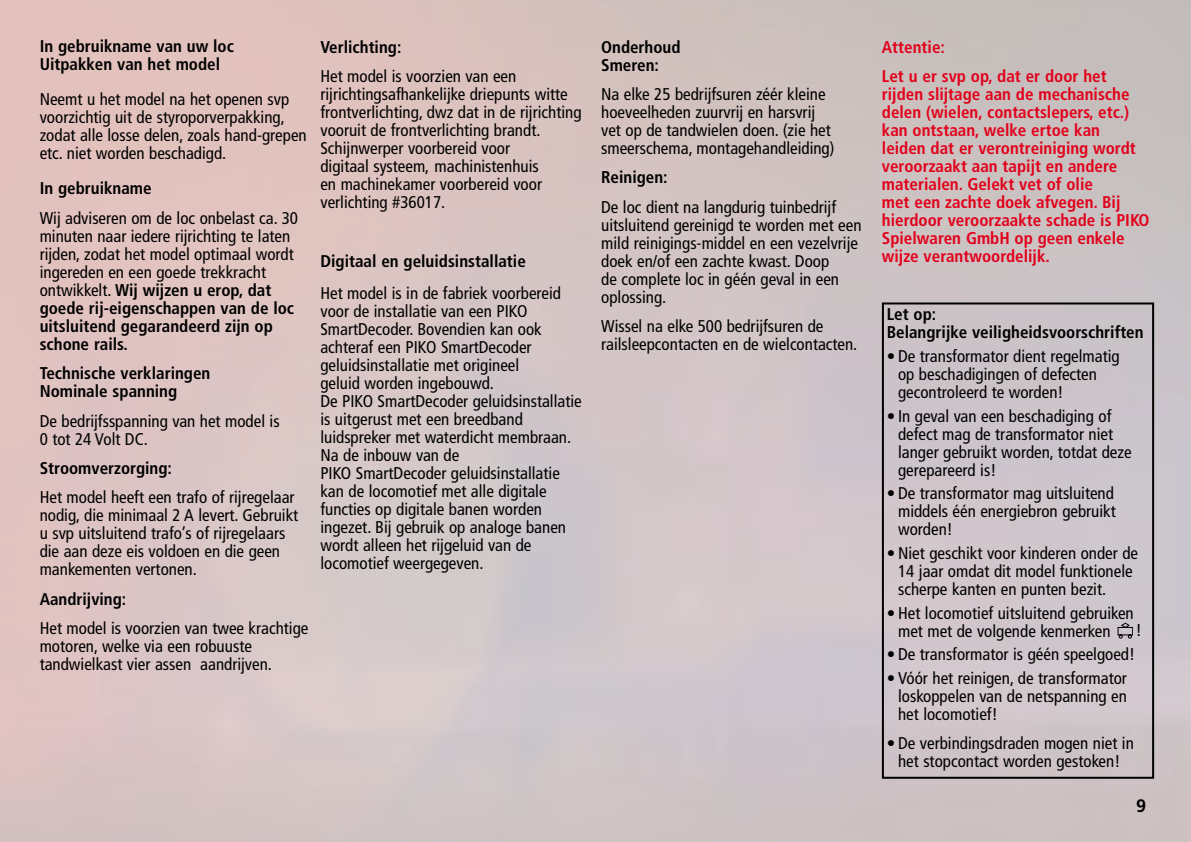
<style>
.page{position:relative;width:1191px;height:842px;background:#fff}
.page>*{position:absolute;margin:0;border:0;box-sizing:border-box;transform-origin:0 0}
.t1{font:700 18px "Frutiger LT Std";color:#000}
.t2{font:condensed 17px/18px "Frutiger LT Std";color:#000}
.t3{font:700 condensed 17px/18px "Frutiger LT Std";color:#e2001a}
.t4{font:700 condensed 17px/18px "Frutiger LT Std";color:#000}
.s1{font-weight:700}
</style>
<div class="page">
<img style="left:0;top:0;width:1191px;height:842px">
<svg style="left:1117px;top:623px;width:15px;height:15px"></svg>
<div style="left:882px;top:302px;width:272px;height:477px;border:2px solid #000"></div>
<p class="t4" style="left:40px;top:38px;width:196px">In gebruikname van uw loc<br>Uitpakken van het model</p>
<p class="t2" style="left:40px;top:91px;width:268px">Neemt u het model na het openen svp voorzichtig uit de styroporverpakking, zodat alle losse delen, zoals hand-grepen etc. niet worden beschadigd.</p>
<p class="t4" style="left:40px;top:180px;width:113px">In gebruikname</p>
<p class="t2" style="left:40px;top:209px;width:260px">Wij adviseren om de loc onbelast ca. 30 minuten naar iedere rijrichting te laten rijden, zodat het model optimaal wordt ingereden en een goede trekkracht ontwikkelt. <span class="s1">Wij wijzen u erop, dat goede rij-eigenschappen van de loc uitsluitend gegarandeerd zijn op schone rails.</span></p>
<p class="t4" style="left:40px;top:364px;width:172px">Technische verklaringen<br>Nominale spanning</p>
<p class="t2" style="left:40px;top:412px;width:241px">De bedrijfsspanning van het model is<br>0 tot 24 Volt DC.</p>
<p class="t4" style="left:40px;top:459px;width:134px">Stroomverzorging:</p>
<p class="t2" style="left:40px;top:488px;width:260px">Het model heeft een trafo of rijregelaar nodig, die minimaal 2 A levert. Gebruikt u svp uitsluitend trafo’s of rijregelaars die aan deze eis voldoen en die geen mankementen vertonen.</p>
<p class="t4" style="left:40px;top:590px;width:88px">Aandrijving:</p>
<p class="t2" style="left:40px;top:619px;width:270px">Het model is voorzien van twee krachtige motoren, welke via een robuuste tandwielkast vier assen aandrijven.</p>
<p class="t4" style="left:320px;top:38px;width:82px">Verlichting:</p>
<p class="t2" style="left:320px;top:67px;width:263px">Het model is voorzien van een rijrichtingsafhankelijke driepunts witte frontverlichting, dwz dat in de rijrichting vooruit de frontverlichting brandt.<br>Schijnwerper voorbereid voor<br>digitaal systeem, machinistenhuis<br>en machinekamer voorbereid voor verlichting #36017.</p>
<p class="t4" style="left:320px;top:252px;width:207px">Digitaal en geluidsinstallatie</p>
<p class="t2" style="left:320px;top:284px;width:263px">Het model is in de fabriek voorbereid voor de installatie van een PIKO SmartDecoder. Bovendien kan ook achteraf een PIKO SmartDecoder geluidsinstallatie met origineel<br>geluid worden ingebouwd.<br>De PIKO SmartDecoder geluidsinstallatie is uitgerust met een breedband luidspreker met waterdicht membraan.<br>Na de inbouw van de<br>PIKO SmartDecoder geluidsinstallatie kan de locomotief met alle digitale functies op digitale banen worden ingezet. Bij gebruik op analoge banen wordt alleen het rijgeluid van de locomotief weergegeven.</p>
<p class="t4" style="left:601px;top:38px;width:81px">Onderhoud<br>Smeren:</p>
<p class="t2" style="left:601px;top:85px;width:235px">Na elke 25 bedrijfsuren zéér kleine hoeveelheden zuurvrij en harsvrij vet op de tandwielen doen. (zie het smeerschema, montagehandleiding)</p>
<p class="t4" style="left:601px;top:168px;width:68px">Reinigen:</p>
<p class="t2" style="left:601px;top:198px;width:262px">De loc dient na langdurig tuinbedrijf uitsluitend gereinigd te worden met een mild reinigings-middel en een vezelvrije doek en/of een zachte kwast. Doop<br>de complete loc in géén geval in een oplossing.</p>
<p class="t2" style="left:601px;top:317px;width:258px">Wissel na elke 500 bedrijfsuren de railsleepcontacten en de wielcontacten.</p>
<p class="t3" style="left:882px;top:32px;width:226px;line-height:29.4px">Attentie:<br>Let u er svp op, dat er door het</p>
<p class="t3" style="left:882px;top:85px;width:269px">rijden slijtage aan de mechanische delen (wielen, contactslepers, etc.) kan ontstaan, welke ertoe kan<br>leiden dat er verontreiniging wordt veroorzaakt aan tapijt en andere materialen. Gelekt vet of olie<br>met een zachte doek afvegen. Bij hierdoor veroorzaakte schade is PIKO Spielwaren GmbH op geen enkele wijze verantwoordelijk.</p>
<p class="t4" style="left:886px;top:305px;width:258px">Let op:<br>Belangrijke veiligheidsvoorschriften</p>
<p class="t2" style="left:898px;top:347px;width:223px;text-indent:-11px">• De transformator dient regelmatig op beschadigingen of defecten gecontroleerd te worden!</p>
<p class="t2" style="left:898px;top:407px;width:235px;text-indent:-11px">• In geval van een beschadiging of defect mag de transformator niet langer gebruikt worden, totdat deze gerepareerd is!</p>
<p class="t2" style="left:898px;top:484px;width:219px;text-align:justify;text-indent:-11px">• De transformator mag uitsluitend middels één energiebron gebruikt worden!</p>
<p class="t2" style="left:898px;top:544px;width:241px;text-indent:-11px">• Niet geschikt voor kinderen onder de<br>14 jaar omdat dit model funktionele scherpe kanten en punten bezit.</p>
<p class="t2" style="left:898px;top:604px;width:237px;text-indent:-11px">• Het locomotief uitsluitend gebruiken met met de volgende kenmerken</p>
<p class="t2" style="left:1135px;top:622px;width:7px">!</p>
<p class="t2" style="left:886px;top:645px;width:250px">• De transformator is géén speelgoed!</p>
<p class="t2" style="left:898px;top:669px;width:230px;text-align:justify;text-indent:-11px">• Vóór het reinigen, de transformator loskoppelen van de netspanning en het locomotief!</p>
<p class="t2" style="left:886px;top:734px;width:249px;text-align:center">• De verbindingsdraden mogen niet in het stopcontact worden gestoken!</p>
<p class="t1" style="left:1136px;top:795px;width:12px">9</p>
</div>
